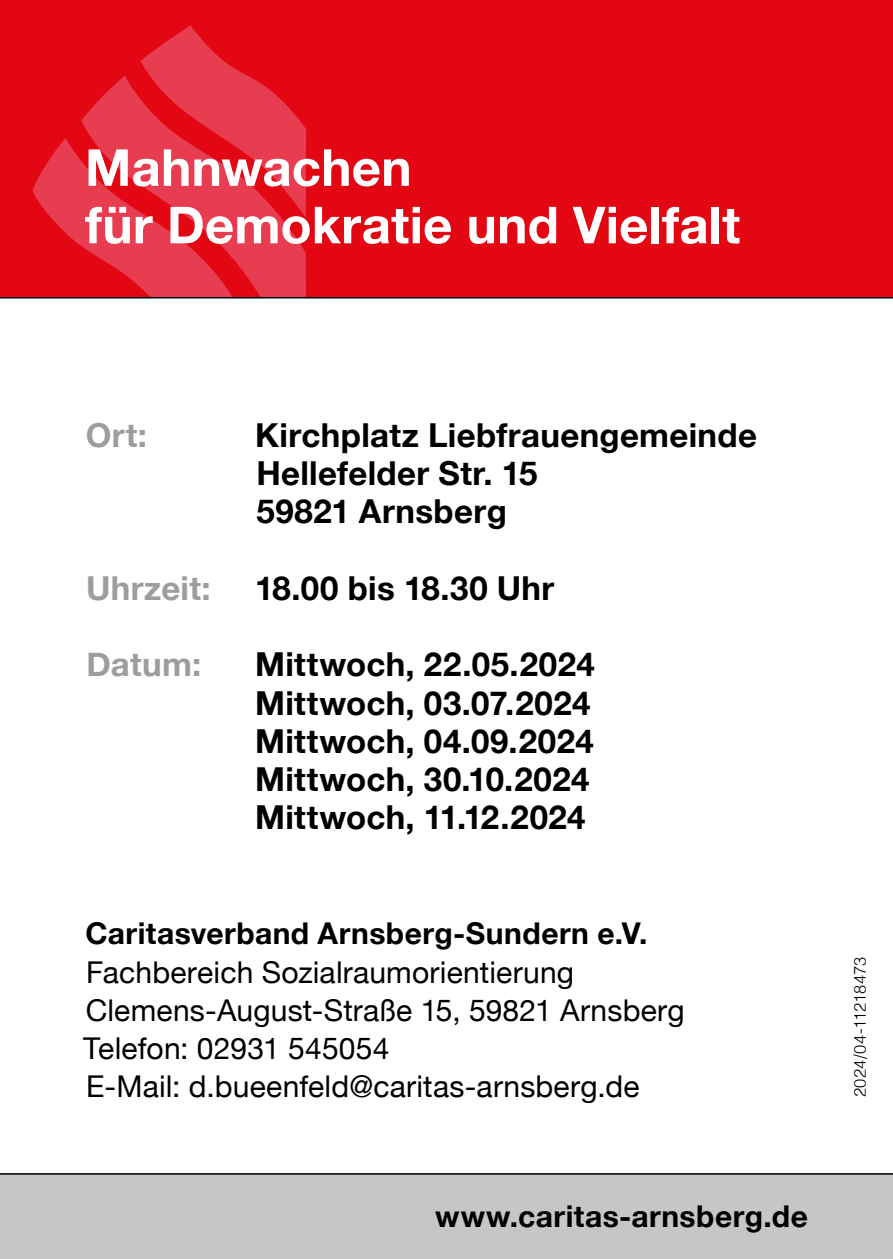
<style>
.page{position:relative;width:893px;height:1259px;background:#fff}
.page>*{position:absolute;margin:0;border:0;box-sizing:border-box;transform-origin:0 0}
.t1{font:700 51px/57.3px "Helvetica Neue";letter-spacing:.005em;color:#fff}
.t2{font:700 33px/38.4px "Helvetica Neue";letter-spacing:.01em;color:#000}
.t3{font:700 33px "Helvetica Neue";letter-spacing:.01em;color:#9d9d9c}
.t4{font:30px/38.4px "Helvetica Neue";letter-spacing:.01em;color:#000}
.t5{font:700 30px "Helvetica Neue";letter-spacing:.015em;color:#000}
.t6{font:300 16.5px "Helvetica";letter-spacing:.005em;color:#000}
</style>
<div class="page">
<div style="left:0;top:0;width:893px;height:298px;background:#e30613"></div>
<svg style="left:32px;top:26px;width:274px;height:271px"></svg>
<div style="left:0;top:1174px;width:893px;height:85px;background:#c6c6c6"></div>
<hr style="left:0;top:1173px;width:893px;height:1px;background:#000">
<hr style="left:0;top:297px;width:893px;height:1px;background:#000">
<h1 class="t1" style="left:85px;top:140px;width:657px">Mahnwachen<br>für Demokratie und Vielfalt</h1>
<p class="t3" style="left:86px;top:409px;width:63px">Ort:</p>
<p class="t2" style="left:255px;top:416px;width:503px">Kirchplatz Liebfrauengemeinde<br>Hellefelder Str. 15<br>59821 Arnsberg</p>
<p class="t3" style="left:86px;top:562px;width:126px">Uhrzeit:</p>
<p class="t2" style="left:255px;top:569px;width:301px">18.00 bis 18.30 Uhr</p>
<p class="t3" style="left:86px;top:638px;width:116px">Datum:</p>
<p class="t2" style="left:255px;top:646px;width:341px">Mittwoch, 22.05.2024<br>Mittwoch, 03.07.2024<br>Mittwoch, 04.09.2024<br>Mittwoch, 30.10.2024<br>Mittwoch, 11.12.2024</p>
<p class="t5" style="left:85px;top:910px;width:564px">Caritasverband Arnsberg-Sundern e.V.</p>
<p class="t4" style="left:83px;top:954px;width:603px">Fachbereich Sozialraumorientierung Clemens-August-Straße 15, 59821 Arnsberg Telefon: 02931 545054<br>E-Mail: d.bueenfeld@caritas-arnsberg.de</p>
<p class="t6" style="left:846px;top:1097px;width:142px;rotate:-90deg">2024/04-11218473</p>
<p class="t5" style="left:435px;top:1193px;width:374px">www.caritas-arnsberg.de</p>
</div>
